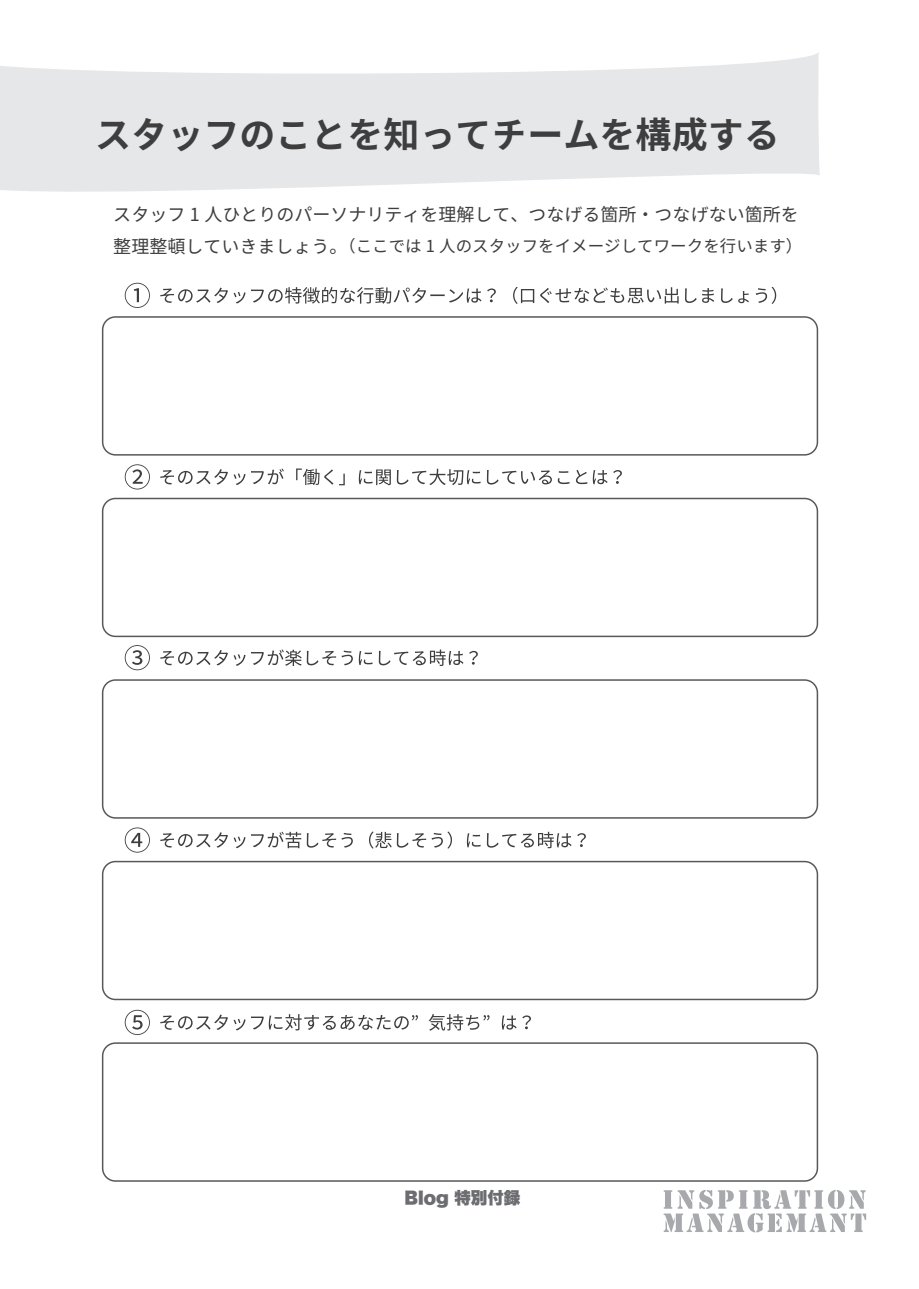
<style>
.page{position:relative;width:919px;height:1289px;background:#fff}
.page>*{position:absolute;margin:0;border:0;box-sizing:border-box;transform-origin:0 0}
.t1{font:700 36px "Source Han Sans JP";color:#3e3e3f}
.t2{font:21px "Lush";color:#57585a}
.t3{font:18px "Source Han Sans JP";color:#3e3e3f}
.t4{font:16.5px "Source Han Sans JP";color:#3e3e3f}
.t5{font:16.5px "Hiragino Sans W9";color:#6c6d70}
.s1{font-size:18px}
</style>
<div class="page">
<svg style="left:663px;top:1190px;width:203px;height:42px"></svg>
<svg style="left:0;top:52px;width:819px;height:140px;fill:#e6e7e9"></svg>
<svg style="left:797px;top:70px;width:22px;height:49px"></svg>
<svg style="left:125px;top:1009px;width:25px;height:25px"></svg>
<svg style="left:125px;top:827px;width:25px;height:25px"></svg>
<svg style="left:125px;top:645px;width:25px;height:25px"></svg>
<svg style="left:125px;top:464px;width:25px;height:25px"></svg>
<svg style="left:125px;top:283px;width:25px;height:25px"></svg>
<div style="left:102px;top:316px;width:716px;height:139px;border:2px solid #57585a;border-radius:13px"></div>
<div style="left:102px;top:498px;width:716px;height:139px;border:2px solid #57585a;border-radius:13px"></div>
<div style="left:102px;top:679px;width:716px;height:139px;border:2px solid #57585a;border-radius:13px"></div>
<div style="left:102px;top:860px;width:716px;height:140px;border:2px solid #57585a;border-radius:13px"></div>
<div style="left:102px;top:1042px;width:716px;height:139px;border:2px solid #57585a;border-radius:13px"></div>
<svg style="left:160px;top:287px;width:85px;height:16px"></svg>
<svg style="left:251px;top:287px;width:230px;height:17px"></svg>
<svg style="left:487px;top:288px;width:9px;height:14px"></svg>
<svg style="left:513px;top:287px;width:165px;height:17px"></svg>
<svg style="left:685px;top:288px;width:11px;height:15px"></svg>
<svg style="left:702px;top:288px;width:12px;height:15px"></svg>
<svg style="left:721px;top:288px;width:11px;height:15px"></svg>
<svg style="left:738px;top:291px;width:10px;height:12px"></svg>
<svg style="left:755px;top:287px;width:21px;height:17px"></svg>
<svg style="left:160px;top:469px;width:85px;height:16px"></svg>
<svg style="left:251px;top:468px;width:33px;height:16px"></svg>
<svg style="left:296px;top:468px;width:37px;height:17px"></svg>
<svg style="left:339px;top:473px;width:6px;height:12px"></svg>
<svg style="left:359px;top:469px;width:32px;height:16px"></svg>
<svg style="left:397px;top:468px;width:83px;height:17px"></svg>
<svg style="left:487px;top:470px;width:82px;height:14px"></svg>
<svg style="left:576px;top:470px;width:31px;height:14px"></svg>
<svg style="left:613px;top:470px;width:9px;height:14px"></svg>
<svg style="left:160px;top:650px;width:85px;height:16px"></svg>
<svg style="left:251px;top:649px;width:102px;height:17px"></svg>
<svg style="left:359px;top:651px;width:13px;height:14px"></svg>
<svg style="left:379px;top:649px;width:84px;height:17px"></svg>
<svg style="left:469px;top:651px;width:9px;height:13px"></svg>
<svg style="left:160px;top:832px;width:85px;height:16px"></svg>
<svg style="left:251px;top:831px;width:50px;height:17px"></svg>
<svg style="left:307px;top:833px;width:46px;height:14px"></svg>
<svg style="left:369px;top:831px;width:22px;height:17px"></svg>
<svg style="left:397px;top:831px;width:55px;height:17px"></svg>
<svg style="left:467px;top:833px;width:13px;height:14px"></svg>
<svg style="left:487px;top:831px;width:84px;height:17px"></svg>
<svg style="left:577px;top:833px;width:9px;height:14px"></svg>
<svg style="left:160px;top:1014px;width:85px;height:16px"></svg>
<svg style="left:251px;top:1014px;width:167px;height:16px"></svg>
<svg style="left:428px;top:1014px;width:61px;height:16px"></svg>
<svg style="left:502px;top:1015px;width:14px;height:14px"></svg>
<svg style="left:522px;top:1015px;width:9px;height:14px"></svg>
<h1 class="t1" style="left:95px;top:114px;width:686px">スタッフのことを知ってチームを構成する</h1>
<p class="t3" style="left:113px;top:205px;width:686px">スタッフ 1 人ひとりのパーソナリティを理解して、つなげる箇所・つなげない箇所を</p>
<p class="t4" style="left:113px;top:237px;width:690px"><span class="s1">整理整頓していきましょう。</span>（ここでは 1 人のスタッフをイメージしてワークを行います）</p>
<p class="t2" style="left:448px;top:1182px;width:11px">1</p>
<p class="t5" style="left:404px;top:1188px;width:117px">Blog 特別付録</p>
</div>
